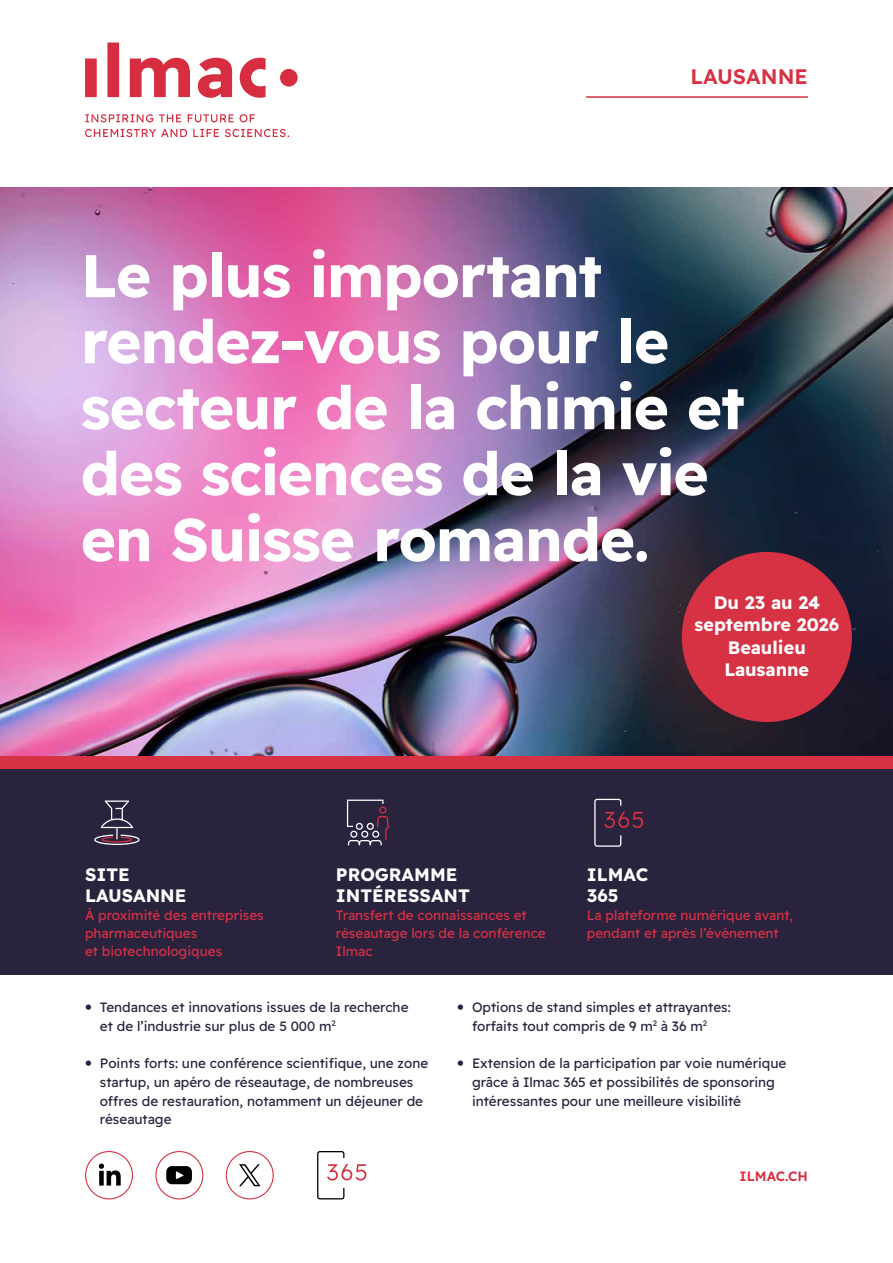
<style>
.page{position:relative;width:893px;height:1263px;background:#fff}
.page>*{position:absolute;margin:0;border:0;box-sizing:border-box;transform-origin:0 0}
.t1{font:700 60px/66px "Readex Pro";letter-spacing:-.02em;color:#fff}
.t2{font:600 21px "Readex Pro";color:#d73144}
.t3{font:700 18px/22.5px "Readex Pro";color:#fff}
.t4{font:13.5px/18.8px "Readex Pro";color:#29233e}
.t5{font:13.5px/18px "Readex Pro";color:#d73144}
.t6{font:600 13.5px "Readex Pro";color:#d73144}
.s1{font-size:19.5px}
</style>
<div class="page">
<div style="left:0;top:768px;width:893px;height:206px;background:#29233e"></div>
<img style="left:0;top:187px;width:893px;height:569px">
<div style="left:0;top:756px;width:893px;height:13px;background:#d73144"></div>
<hr style="left:586px;top:96px;width:222px;height:2px;background:#d73144">
<div style="left:226px;top:1151px;width:48px;height:48px;border:1px solid #d73144;border-radius:50%"></div>
<div style="left:155px;top:1151px;width:48px;height:48px;border:1px solid #d73144;border-radius:50%"></div>
<div style="left:85px;top:1151px;width:48px;height:48px;border:1px solid #d73144;border-radius:50%"></div>
<svg style="left:166px;top:1166px;width:26px;height:18px"></svg>
<svg style="left:99px;top:1163px;width:22px;height:22px"></svg>
<svg style="left:239px;top:1164px;width:22px;height:22px"></svg>
<svg style="left:317px;top:1151px;width:49px;height:48px"></svg>
<div style="left:682px;top:552px;width:170px;height:170px;background:#d73144;border-radius:50%"></div>
<svg style="left:85px;top:43px;width:213px;height:55px"></svg>
<svg style="left:85px;top:114px;width:96px;height:8px"></svg>
<svg style="left:188px;top:114px;width:46px;height:8px"></svg>
<svg style="left:240px;top:114px;width:15px;height:8px"></svg>
<svg style="left:85px;top:129px;width:102px;height:8px"></svg>
<svg style="left:193px;top:129px;width:26px;height:8px"></svg>
<svg style="left:225px;top:129px;width:64px;height:8px"></svg>
<svg style="left:594px;top:799px;width:49px;height:48px"></svg>
<svg style="left:94px;top:800px;width:46px;height:45px"></svg>
<svg style="left:347px;top:799px;width:42px;height:46px"></svg>
<h2 class="t2" style="left:690px;top:64px;width:119px">LAUSANNE</h2>
<h1 class="t1" style="left:81px;top:243px;width:666px">Le plus important rendez-vous pour le secteur de la chimie et des sciences de la vie en Suisse romande.</h1>
<h3 class="t3" style="left:695px;top:591px;width:146px;text-align:center">Du 23 au 24 septembre 2026<br>Beaulieu<br>Lausanne</h3>
<h3 class="t3" style="left:85px;top:864px;width:103px;line-height:21px">SITE<br>LAUSANNE</h3>
<p class="t5" style="left:85px;top:906px;width:180px">À proximité des entreprises pharmaceutiques<br>et biotechnologiques</p>
<h3 class="t3" style="left:336px;top:864px;width:135px;line-height:21px">PROGRAMME<br>INTÉRESSANT</h3>
<p class="t5" style="left:336px;top:906px;width:211px">Transfert de connaissances et réseautage lors de la conférence<br>Ilmac</p>
<h3 class="t3" style="left:587px;top:864px;width:63px;line-height:21px">ILMAC<br>365</h3>
<p class="t5" style="left:587px;top:906px;width:208px">La plateforme numérique avant, pendant et après l’évènement</p>
<p class="t4" style="left:100px;top:998px;width:310px;text-indent:-15px"><span class="s1">•</span> Tendances et innovations issues de la recherche et de l’industrie sur plus de 5 000 m<sup>2</sup></p>
<p class="t4" style="left:100px;top:1054px;width:330px;text-indent:-15px"><span class="s1">•</span> Points forts: une conférence scientifique, une zone startup, un apéro de réseautage, de nombreuses offres de restauration, notamment un déjeuner de réseautage</p>
<p class="t4" style="left:472px;top:998px;width:260px;text-indent:-15px"><span class="s1">•</span> Options de stand simples et attrayantes: forfaits tout compris de 9 m<sup>2</sup> à 36 m<sup>2</sup></p>
<p class="t4" style="left:472px;top:1054px;width:316px;text-indent:-15px"><span class="s1">•</span> Extension de la participation par voie numérique grâce à Ilmac 365 et possibilités de sponsoring intéressantes pour une meilleure visibilité</p>
<p class="t6" style="left:740px;top:1168px;width:70px">ILMAC.CH</p>
</div>
